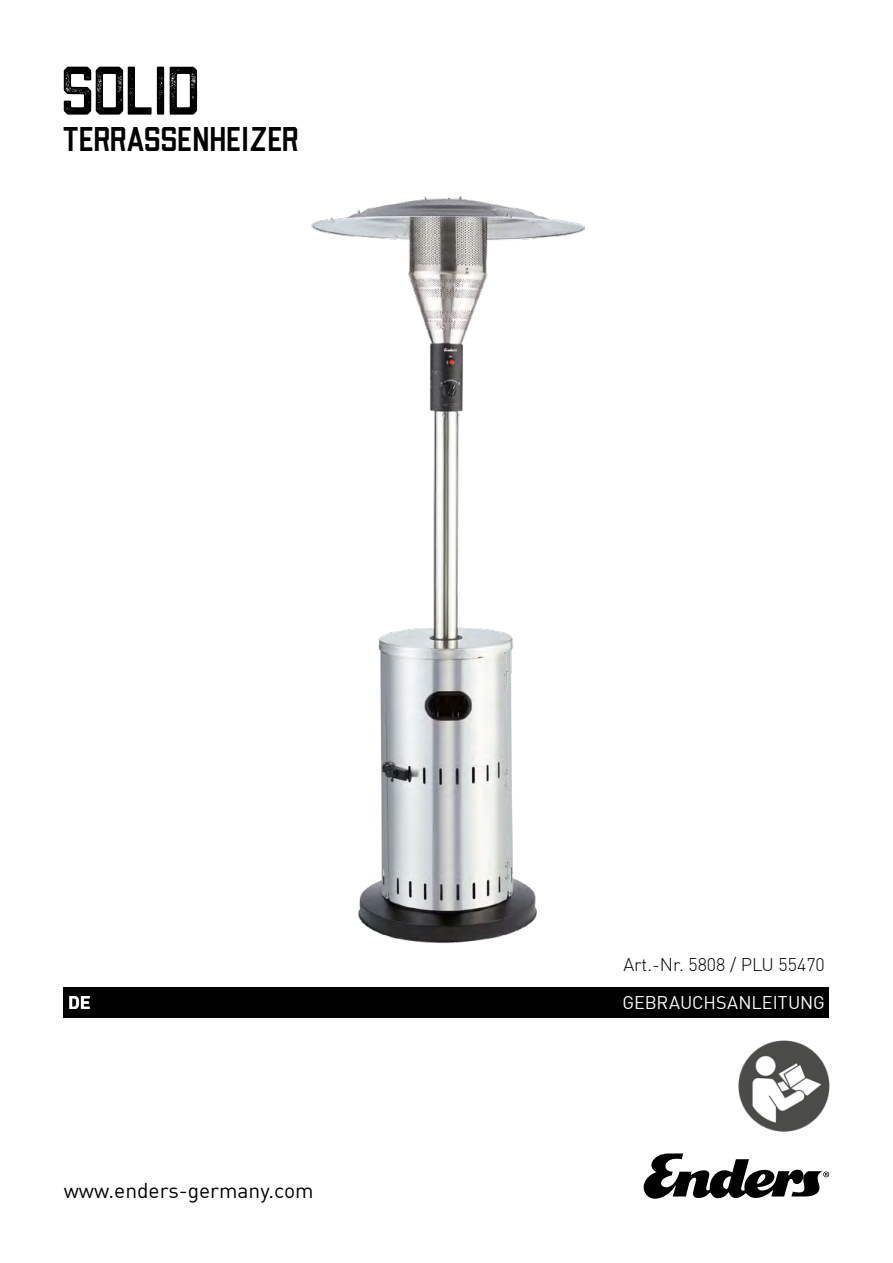
<style>
.page{position:relative;width:893px;height:1263px;background:#fff}
.page>*{position:absolute;margin:0;border:0;box-sizing:border-box;transform-origin:0 0}
.t1{font:90px "Draught K Sans Serif Textured";letter-spacing:-.015em;color:#000}
.t2{font:45px "Draught Sansserif";color:#000}
.t3{font:21px "DIN Offc";color:#000}
.t4{font:300 18px "DIN Offc";color:#000}
.t5{font:18px "DIN Offc";letter-spacing:-.005em;color:#fff}
.t6{font:700 18px "DIN Offc";color:#fff}
</style>
<div class="page">
<svg style="left:644px;top:1153px;width:185px;height:46px"></svg>
<div style="left:64px;top:987px;width:765px;height:30px;background:#000"></div>
<img style="left:311px;top:196px;width:273px;height:748px">
<img style="left:738px;top:1040px;width:92px;height:92px">
<h1 class="t1" style="left:64px;top:43px;width:140px">SOLID</h1>
<h2 class="t2" style="left:64px;top:115px;width:238px">TERRASSENHEIZER</h2>
<p class="t6" style="left:68px;top:991px;width:24px">DE</p>
<p class="t3" style="left:64px;top:1177px;width:251px">www.enders-germany.com</p>
<p class="t4" style="left:623px;top:953px;width:203px">Art.-Nr. 5808 / PLU 55470</p>
<p class="t5" style="left:622px;top:991px;width:204px">GEBRAUCHSANLEITUNG</p>
</div>
